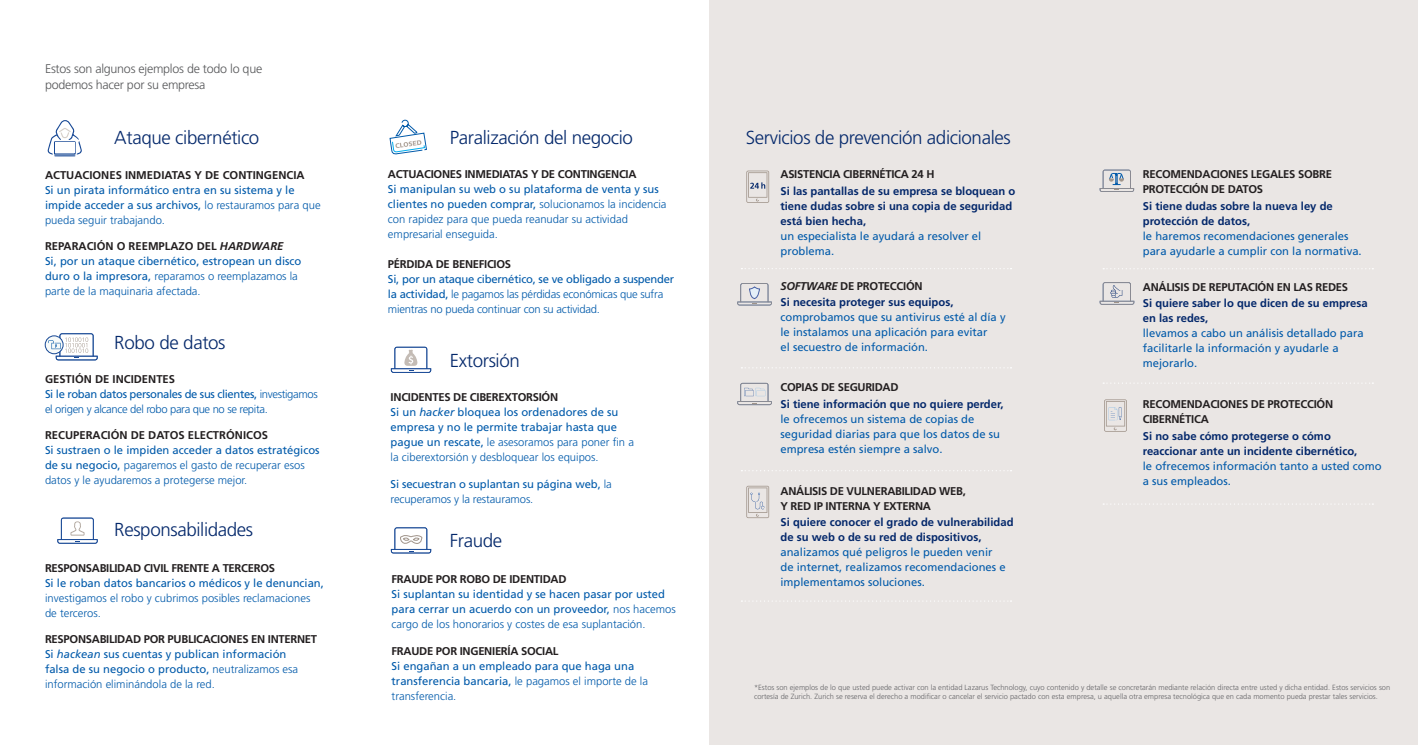
<style>
.page{position:relative;width:1418px;height:745px;background:#fff}
.page>*{position:absolute;margin:0;border:0;box-sizing:border-box;transform-origin:0 0}
.TITULAR_NORMAL{font:300 18.75px "Frutiger LT Std";letter-spacing:-.02em;color:#04286b}
.TEXTO_CARTA{font:300 12.5px/16.2px "Frutiger LT Std";letter-spacing:-.02em;color:#57585a}
.TEXTO_CAJA_GRIS{font:11.25px/15px "Frutiger LT Std";color:#015aaa}
.TEXTO_CAJA_GRIS-2{font:700 11.25px/15px "Frutiger LT Std";letter-spacing:-.025em;color:#231f20}
.TEXTO_CAJA_GRIS-3{font:300 11.25px/15px "Frutiger LT Std";color:#015aaa}
.TITULO_CAJA_NEGRO{font:700 11.25px/15px "Frutiger LT Std";color:#04286b}
.TEXTO_CAJA_GRIS-4{font:300 11.25px/15px "Frutiger LT Std";letter-spacing:-.02em;color:#015aaa}
.TEXTO_CAJA_GRIS-5{font:700 11.25px "Frutiger LT Std";color:#231f20}
.TEXTO_CAJA_GRIS-6{font:300 11.25px/15px "Frutiger LT Std";letter-spacing:-.03em;color:#015aaa}
.t1{font:300 7.5px/8.8px "Frutiger LT Std";color:#636366}
.s1{font-weight:300}
.s2{font-style:italic}
.s3{font-weight:400}
</style>
<div class="page">
<div style="left:709px;top:0;width:708px;height:744px;background:#eae6e4"></div>
<svg style="left:47px;top:120px;width:35px;height:36px"></svg>
<div style="left:55px;top:142px;width:19px;height:11px;background:#fff"></div>
<div style="left:45px;top:335px;width:18px;height:19px;border:1px solid #174895;border-radius:50%"></div>
<svg style="left:48px;top:333px;width:50px;height:27px"></svg>
<svg style="left:389px;top:119px;width:38px;height:36px"></svg>
<svg style="left:391px;top:346px;width:40px;height:26px"></svg>
<svg style="left:391px;top:527px;width:40px;height:26px"></svg>
<svg style="left:57px;top:517px;width:41px;height:26px"></svg>
<svg style="left:746px;top:170px;width:23px;height:33px"></svg>
<svg style="left:737px;top:283px;width:34px;height:22px"></svg>
<svg style="left:741px;top:268px;width:270px;height:1px"></svg>
<svg style="left:741px;top:367px;width:270px;height:1px"></svg>
<svg style="left:741px;top:470px;width:270px;height:1px"></svg>
<svg style="left:741px;top:600px;width:270px;height:1px"></svg>
<svg style="left:737px;top:382px;width:34px;height:23px"></svg>
<svg style="left:1099px;top:169px;width:35px;height:23px"></svg>
<svg style="left:746px;top:485px;width:23px;height:33px"></svg>
<svg style="left:1099px;top:282px;width:35px;height:22px"></svg>
<svg style="left:1104px;top:399px;width:22px;height:32px"></svg>
<svg style="left:1103px;top:268px;width:270px;height:1px"></svg>
<svg style="left:1103px;top:503px;width:270px;height:1px"></svg>
<p class="TEXTO_CARTA" style="left:45px;top:60px;width:219px">Estos son algunos ejemplos de todo lo que podemos hacer por su empresa</p>
<p class="TITULAR_NORMAL" style="left:114px;top:127px;width:147px">Ataque cibernético</p>
<p class="TEXTO_CAJA_GRIS-5" style="left:45px;top:168px;width:261px">ACTUACIONES INMEDIATAS Y DE CONTINGENCIA</p>
<p class="TEXTO_CAJA_GRIS" style="left:45px;top:182px;width:277px">Si un pirata informático entra en su sistema y le impide acceder a sus archivos, <span class="s1">lo restauramos para que pueda seguir trabajando.</span></p>
<p class="TEXTO_CAJA_GRIS-5" style="left:45px;top:239px;width:240px">REPARACIÓN O REEMPLAZO DEL <span class="s2">HARDWARE</span></p>
<p class="TEXTO_CAJA_GRIS" style="left:45px;top:253px;width:258px">Si, por un ataque cibernético, estropean un disco duro o la impresora, <span class="s1">reparamos o reemplazamos la parte de la maquinaria afectada.</span></p>
<p class="TITULAR_NORMAL" style="left:114px;top:332px;width:113px">Robo de datos</p>
<p class="TEXTO_CAJA_GRIS-5" style="left:45px;top:372px;width:132px">GESTIÓN DE INCIDENTES</p>
<p class="TEXTO_CAJA_GRIS-6" style="left:45px;top:386px;width:274px"><span class="s3">Si le roban datos personales de sus clientes,</span> investigamos el origen y alcance del robo para que no se repita.</p>
<p class="TEXTO_CAJA_GRIS-5" style="left:45px;top:428px;width:224px">RECUPERACIÓN DE DATOS ELECTRÓNICOS</p>
<p class="TEXTO_CAJA_GRIS-3" style="left:45px;top:442px;width:276px"><span class="s3">Si sustraen o le impiden acceder a datos estratégicos de su negocio,</span> pagaremos el gasto de recuperar esos datos y le ayudaremos a protegerse mejor.</p>
<p class="TITULAR_NORMAL" style="left:114px;top:519px;width:140px">Responsabilidades</p>
<p class="TEXTO_CAJA_GRIS-2" style="left:45px;top:560px;width:231px">RESPONSABILIDAD CIVIL FRENTE A TERCEROS</p>
<p class="TEXTO_CAJA_GRIS-3" style="left:45px;top:575px;width:280px"><span class="s3">Si le roban datos bancarios o médicos y le denuncian, </span>investigamos el robo y cubrimos posibles reclamaciones de terceros.</p>
<p class="TEXTO_CAJA_GRIS-2" style="left:45px;top:631px;width:274px">RESPONSABILIDAD POR PUBLICACIONES EN INTERNET</p>
<p class="TEXTO_CAJA_GRIS" style="left:45px;top:646px;width:255px">Si <span class="s2">hackean</span> sus cuentas y publican información falsa de su negocio o producto, <span class="s1">neutralizamos esa información eliminándola de la red.</span></p>
<p class="TITULAR_NORMAL" style="left:450px;top:127px;width:185px">Paralización del negocio</p>
<p class="TEXTO_CAJA_GRIS-2" style="left:388px;top:166px;width:250px">ACTUACIONES INMEDIATAS Y DE CONTINGENCIA</p>
<p class="TEXTO_CAJA_GRIS-3" style="left:388px;top:182px;width:280px"><span class="s3">Si manipulan su web o su plataforma de venta y sus clientes no pueden comprar,</span> solucionamos la incidencia con rapidez para que pueda reanudar su actividad empresarial enseguida.</p>
<p class="TEXTO_CAJA_GRIS-2" style="left:388px;top:256px;width:125px">PÉRDIDA DE BENEFICIOS</p>
<p class="TEXTO_CAJA_GRIS-4" style="left:388px;top:272px;width:288px"><span class="s3">Si, por un ataque cibernético, se ve obligado a suspender la actividad,</span> le pagamos las pérdidas económicas que sufra mientras no pueda continuar con su actividad.</p>
<p class="TITULAR_NORMAL" style="left:450px;top:350px;width:71px">Extorsión</p>
<p class="TEXTO_CAJA_GRIS-2" style="left:390px;top:390px;width:169px">INCIDENTES DE CIBEREXTORSIÓN</p>
<p class="TEXTO_CAJA_GRIS" style="left:390px;top:405px;width:245px">Si un <span class="s2">hacker</span> bloquea los ordenadores de su empresa y no le permite trabajar hasta que pague un rescate, <span class="s1">le asesoramos para poner fin a la ciberextorsión y desbloquear los equipos.</span></p>
<p class="TEXTO_CAJA_GRIS" style="left:390px;top:476px;width:222px">Si secuestran o suplantan su página web, <span class="s1">la recuperamos y la restauramos.</span></p>
<p class="TITULAR_NORMAL" style="left:450px;top:529px;width:54px">Fraude</p>
<p class="TEXTO_CAJA_GRIS-2" style="left:391px;top:571px;width:176px">FRAUDE POR ROBO DE IDENTIDAD</p>
<p class="TEXTO_CAJA_GRIS" style="left:391px;top:586px;width:286px">Si suplantan su identidad y se hacen pasar por usted para cerrar un acuerdo con un proveedor, <span class="s1">nos hacemos cargo de los honorarios y costes de esa suplantación.</span></p>
<p class="TEXTO_CAJA_GRIS-2" style="left:391px;top:643px;width:168px">FRAUDE POR INGENIERÍA SOCIAL</p>
<p class="TEXTO_CAJA_GRIS" style="left:391px;top:658px;width:258px">Si engañan a un empleado para que haga una transferencia bancaria, <span class="s1">le pagamos el importe de la transferencia.</span></p>
<p class="TITULAR_NORMAL" style="left:746px;top:127px;width:266px">Servicios de prevención adicionales</p>
<p class="TEXTO_CAJA_GRIS-2" style="left:780px;top:167px;width:155px">ASISTENCIA CIBERNÉTICA 24 H</p>
<p class="TITULO_CAJA_NEGRO" style="left:780px;top:183px;width:236px">Si las pantallas de su empresa se bloquean o tiene dudas sobre si una copia de seguridad está bien hecha,</p>
<p class="TEXTO_CAJA_GRIS" style="left:780px;top:228px;width:202px">un especialista le ayudará a resolver el problema.</p>
<p class="TEXTO_CAJA_GRIS-2" style="left:780px;top:278px;width:144px"><span class="s2">SOFTWARE</span> DE PROTECCIÓN</p>
<p class="TITULO_CAJA_NEGRO" style="left:780px;top:294px;width:174px">Si necesita proteger sus equipos,</p>
<p class="TEXTO_CAJA_GRIS" style="left:780px;top:309px;width:227px">comprobamos que su antivirus esté al día y le instalamos una aplicación para evitar</p>
<p class="TEXTO_CAJA_GRIS" style="left:780px;top:339px;width:149px">el secuestro de información.</p>
<p class="TEXTO_CAJA_GRIS-2" style="left:780px;top:379px;width:120px">COPIAS DE SEGURIDAD</p>
<p class="TITULO_CAJA_NEGRO" style="left:780px;top:396px;width:224px">Si tiene información que no quiere perder,</p>
<p class="TEXTO_CAJA_GRIS" style="left:780px;top:411px;width:221px">le ofrecemos un sistema de copias de seguridad diarias para que los datos de su empresa estén siempre a salvo.</p>
<p class="TEXTO_CAJA_GRIS-2" style="left:780px;top:483px;width:187px">ANÁLISIS DE VULNERABILIDAD WEB,</p>
<p class="TEXTO_CAJA_GRIS-2" style="left:780px;top:498px;width:152px">Y RED IP INTERNA Y EXTERNA</p>
<p class="TITULO_CAJA_NEGRO" style="left:780px;top:514px;width:234px">Si quiere conocer el grado de vulnerabilidad de su web o de su red de dispositivos,</p>
<p class="TEXTO_CAJA_GRIS" style="left:780px;top:544px;width:227px">analizamos qué peligros le pueden venir de internet, realizamos recomendaciones e implementamos soluciones.</p>
<p class="TEXTO_CAJA_GRIS-2" style="left:1142px;top:167px;width:191px">RECOMENDACIONES LEGALES SOBRE<br>PROTECCIÓN DE DATOS</p>
<p class="TITULO_CAJA_NEGRO" style="left:1142px;top:199px;width:191px">Si tiene dudas sobre la nueva ley de protección de datos,</p>
<p class="TEXTO_CAJA_GRIS" style="left:1142px;top:229px;width:220px">le haremos recomendaciones generales para ayudarle a cumplir con la normativa.</p>
<p class="TEXTO_CAJA_GRIS-2" style="left:1142px;top:279px;width:207px">ANÁLISIS DE REPUTACIÓN EN LAS REDES</p>
<p class="TITULO_CAJA_NEGRO" style="left:1142px;top:296px;width:226px">Si quiere saber lo que dicen de su empresa en las redes,</p>
<p class="TEXTO_CAJA_GRIS" style="left:1142px;top:326px;width:222px">llevamos a cabo un análisis detallado para facilitarle la información y ayudarle a mejorarlo.</p>
<p class="TEXTO_CAJA_GRIS-2" style="left:1142px;top:396px;width:192px">RECOMENDACIONES DE PROTECCIÓN<br>CIBERNÉTICA</p>
<p class="TITULO_CAJA_NEGRO" style="left:1142px;top:428px;width:216px">Si no sabe cómo protegerse o cómo reaccionar ante un incidente cibernético,</p>
<p class="TEXTO_CAJA_GRIS" style="left:1142px;top:458px;width:240px">le ofrecemos información tanto a usted como a sus empleados.</p>
<p class="t1" style="left:754px;top:682px;width:637px">*Estos son ejemplos de lo que usted puede activar con la entidad Lazarus Technology, cuyo contenido y detalle se concretarán mediante relación directa entre usted y dicha entidad. Estos servicios son cortesía de Zurich. Zurich se reserva el derecho a modificar o cancelar el servicio pactado con esta empresa, u aquella otra empresa tecnológica que en cada momento pueda prestar tales servicios.</p>
</div>
